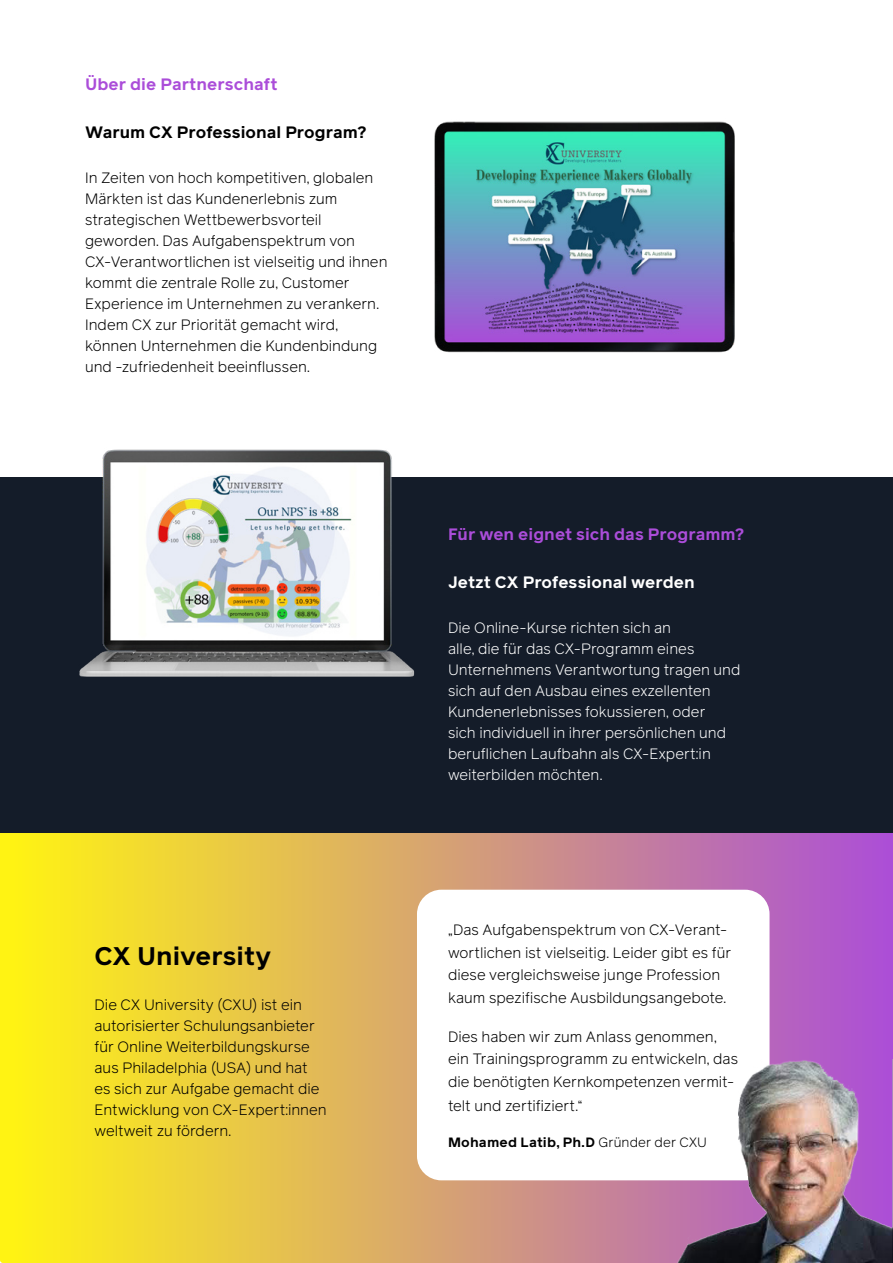
<style>
.page{position:relative;width:893px;height:1263px;background:#fff}
.page>*{position:absolute;margin:0;border:0;box-sizing:border-box;transform-origin:0 0}
.t1{font:700 25.5px "Reader";color:#000}
.t2{font:700 16.5px "Reader";color:#ab4dd9}
.t3{font:700 16.5px "Reader";color:#000}
.t4{font:700 16.5px "Reader";color:#fff}
.t5{font:300 15px/21px "Reader";color:#000}
.t6{font:300 15px/21px "Reader";color:#fff}
.t7{font:700 13.5px "Reader";letter-spacing:.01em;color:#000}
.s1{font-weight:300}
</style>
<div class="page">
<svg style="left:0;top:833px;width:893px;height:430px;background:#e0b65b"></svg>
<div style="left:0;top:477px;width:893px;height:356px;background:#141c29"></div>
<img style="left:434px;top:121px;width:301px;height:232px">
<img style="left:79px;top:449px;width:336px;height:228px">
<div style="left:417px;top:890px;width:352px;height:290px;background:#fff;border-radius:24px"></div>
<img style="left:667px;top:1059px;width:226px;height:204px">
<p class="t2" style="left:85px;top:72px;width:194px">Über die Partnerschaft</p>
<p class="t3" style="left:85px;top:120px;width:283px">Warum CX Professional Program?</p>
<p class="t5" style="left:85px;top:167px;width:304px">In Zeiten von hoch kompetitiven, globalen Märkten ist das Kundenerlebnis zum strategischen Wettbewerbsvorteil geworden. Das Aufgabenspektrum von CX-Verantwortlichen ist vielseitig und ihnen kommt die zentrale Rolle zu, Customer Experience im Unternehmen zu verankern.<br>Indem CX zur Priorität gemacht wird, können Unternehmen die Kundenbindung und -zufriedenheit beeinflussen.</p>
<h1 class="t1" style="left:94px;top:938px;width:178px">CX University</h1>
<p class="t5" style="left:94px;top:994px;width:234px">Die CX University (CXU) ist ein autorisierter Schulungsanbieter für Online Weiterbildungskurse aus Philadelphia (USA) und hat es sich zur Aufgabe gemacht die<br>Entwicklung von CX-Expert:innen weltweit zu fördern.</p>
<p class="t2" style="left:448px;top:523px;width:298px">Für wen eignet sich das Programm?</p>
<p class="t4" style="left:448px;top:571px;width:248px">Jetzt CX Professional werden</p>
<p class="t6" style="left:448px;top:617px;width:294px">Die Online-Kurse richten sich an<br>alle, die für das CX-Programm eines Unternehmens Verantwortung tragen und sich auf den Ausbau eines exzellenten Kundenerlebnisses fokussieren, oder<br>sich individuell in ihrer persönlichen und beruflichen Laufbahn als CX-Expert:in weiterbilden möchten.</p>
<p class="t5" style="left:448px;top:918px;width:285px;line-height:22.5px;text-indent:5px">Das Aufgabenspektrum von CX-Verant&shy;wortlichen ist vielseitig. Leider gibt es für diese vergleichsweise junge Profession kaum spezifische Ausbildungsangebote.</p>
<p class="t5" style="left:448px;top:1025px;width:292px;line-height:22.5px">Dies haben wir zum Anlass genommen, ein Trainingsprogramm zu entwickeln, das die benötigten Kernkompetenzen vermit-</p>
<p class="t5" style="left:448px;top:1095px;width:136px">telt und zertifiziert.“</p>
<p class="t7" style="left:448px;top:1132px;width:261px">Mohamed Latib, Ph.D <span class="s1">Gründer der CXU</span></p>
<p class="t5" style="left:448px;top:928px;width:6px">”</p>
</div>
